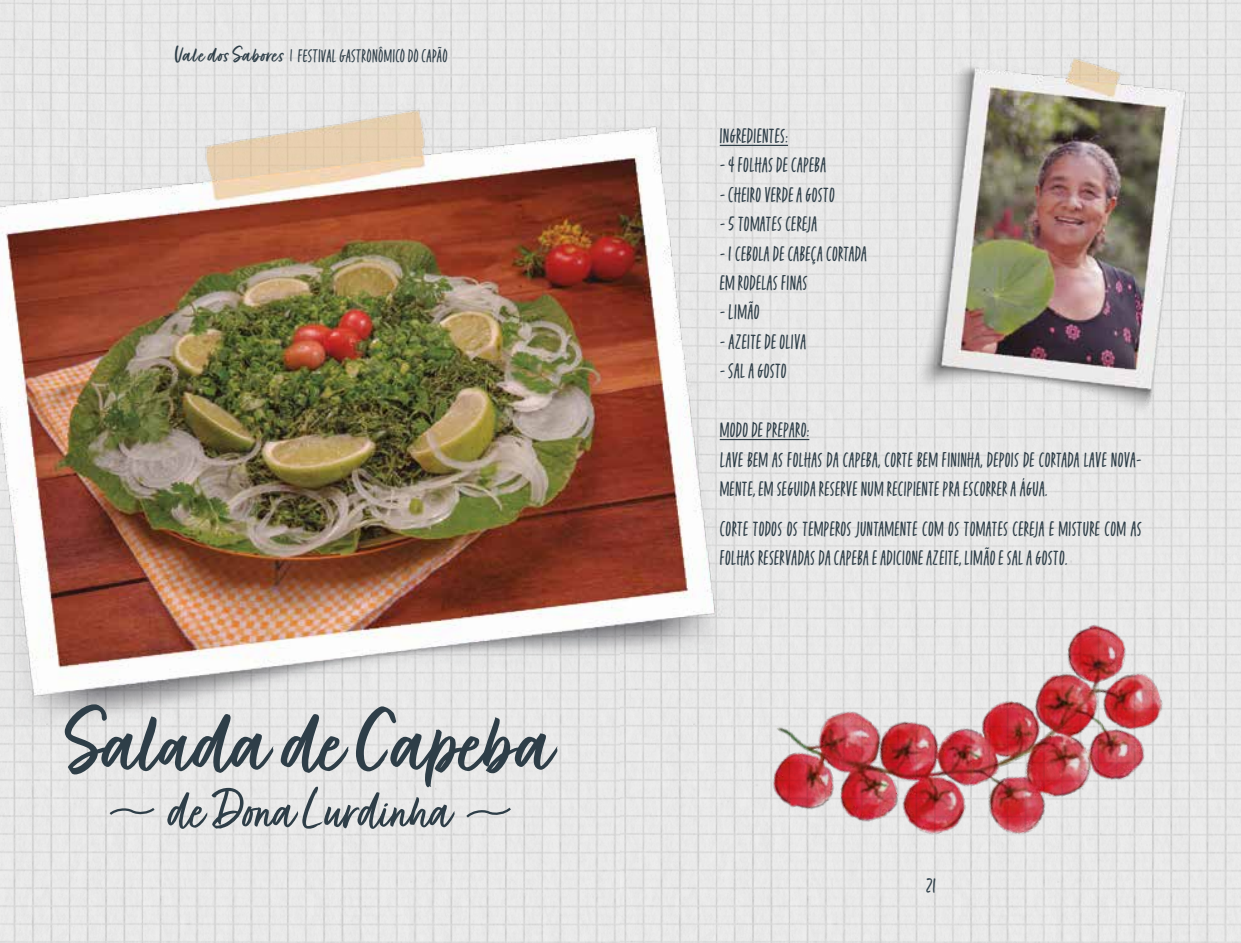
<style>
.page{position:relative;width:1241px;height:943px;background:#fff}
.page>*{position:absolute;margin:0;border:0;box-sizing:border-box;transform-origin:0 0}
.t1{font:101.5px "Fave Script Bold Pro";color:#2e3e48}
.t2{font:63px "Fave Script Pro";color:#2e3e48}
.t3{font:24.5px/29.4px "Fave Condensed One Pro";letter-spacing:.01em;color:#2e3e48}
.t4{font:21px "Fave Condensed One Pro";letter-spacing:.01em;color:#2e3e48}
.s1{font-family:"Fave Script Bold Pro";font-size:24.5px}
</style>
<div class="page">
<img style="left:0;top:0;width:1240px;height:943px">
<hr style="left:719px;top:145px;width:68px;height:1px;background:#2e3e48">
<hr style="left:719px;top:439px;width:90px;height:1px;background:#2e3e48">
<img style="left:0;top:94px;width:724px;height:657px">
<img style="left:893px;top:25px;width:319px;height:414px">
<svg style="left:464px;top:805px;width:49px;height:15px"></svg>
<svg style="left:107px;top:805px;width:50px;height:12px"></svg>
<img style="left:646px;top:577px;width:567px;height:366px">
<p class="t4" style="left:175px;top:46px;width:274px"><span class="s1">Vale dos Sabores</span> | FESTIVAL GASTRONÔMICO DO CAPÃO</p>
<h1 class="t1" style="left:66px;top:687px;width:486px">Salada de Capeba</h1>
<h2 class="t2" style="left:169px;top:775px;width:284px">de Dona Lurdinha</h2>
<p class="t3" style="left:719px;top:121px;width:70px">INGREDIENTES:</p>
<p class="t3" style="left:719px;top:150px;width:108px">- 4 FOLHAS DE CAPEBA</p>
<p class="t3" style="left:719px;top:180px;width:117px">- CHEIRO VERDE A GOSTO</p>
<p class="t3" style="left:719px;top:209px;width:99px">- 5 TOMATES CEREJA</p>
<p class="t3" style="left:719px;top:238px;width:149px">- 1 CEBOLA DE CABEÇA CORTADA<br>EM RODELAS FINAS</p>
<p class="t3" style="left:719px;top:297px;width:41px">- LIMÃO</p>
<p class="t3" style="left:719px;top:327px;width:88px">- AZEITE DE OLIVA</p>
<p class="t3" style="left:719px;top:356px;width:68px">- SAL A GOSTO</p>
<p class="t3" style="left:719px;top:415px;width:423px">MODO DE PREPARO:<br>LAVE BEM AS FOLHAS DA CAPEBA, CORTE BEM FININHA, DEPOIS DE CORTADA LAVE NOVA-<br>MENTE, EM SEGUIDA RESERVE NUM RECIPIENTE PRA ESCORRER A ÁGUA.</p>
<p class="t3" style="left:719px;top:513px;width:423px">CORTE TODOS OS TEMPEROS JUNTAMENTE COM OS TOMATES CEREJA E MISTURE COM AS<br>FOLHAS RESERVADAS DA CAPEBA E ADICIONE AZEITE, LIMÃO E SAL A GOSTO.</p>
<p class="t3" style="left:926px;top:871px;width:11px">21</p>
</div>
